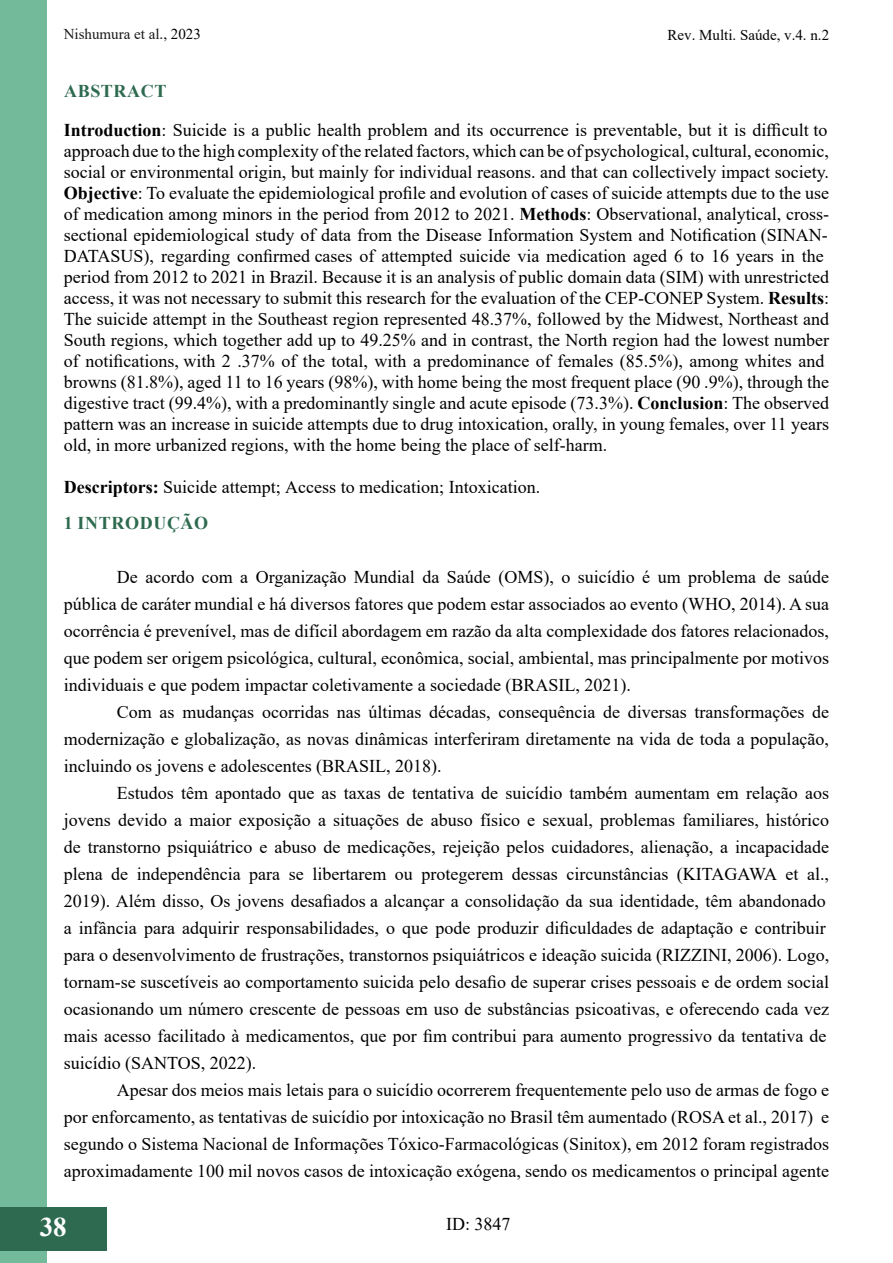
<style>
.page{position:relative;width:893px;height:1263px;background:#fff}
.page>*{position:absolute;margin:0;border:0;box-sizing:border-box;transform-origin:0 0}
.t1{font:700 27px "Times New Roman";color:#fff}
.t2{font:18px/27px "Times New Roman";color:#000}
.t3{font:15px "Times New Roman";color:#000}
.t4{font:15px "Times New Roman";color:#181717}
.s1{color:#000}
.s2{font-weight:700;color:#fff}
.s3{font-weight:700}
.s4{font-weight:700;color:#2d6a4f}
</style>
<div class="page">
<div style="left:0;top:0;width:47px;height:1262px;background:#73ba9b"></div>
<hr style="left:892px;top:1207px;width:1px;height:43px;background:#2d6a4f">
<div style="left:0;top:1207px;width:106px;height:43px;background:#2d6a4f"></div>
<p class="t4" style="left:64px;top:24px;width:139px">Nishumura et al<span class="s1">., 2023</span></p>
<p class="t3" style="left:667px;top:24px;width:163px">Rev. Multi. Saúde, v.4. n.2</p>
<p class="t2" style="left:64px;top:71px;width:765px;line-height:39px"><span class="s2">ABSTRACT<br></span><span class="s3">Introduction</span>: Suicide is a public health problem and its occurrence is preventable, but it is difficult to</p>
<p class="t2" style="left:64px;top:140px;width:767px;line-height:21px">approach due to the high complexity of the related factors, which can be of psychological, cultural, economic, social or environmental origin, but mainly for individual reasons. and that can collectively impact society.<br><span class="s3">Objective</span>: To evaluate the epidemiological profile and evolution of cases of suicide attempts due to the use of medication among minors in the period from 2012 to 2021. <span class="s3">Methods</span>: Observational, analytical, cross&shy;sectional epidemiological study of data from the Disease Information System and Notification (SINAN-DATASUS), regarding confirmed cases of attempted suicide via medication aged 6 to 16 years in the period from 2012 to 2021 in Brazil. Because it is an analysis of public domain data (SIM) with unrestricted access, it was not necessary to submit this research for the evaluation of the CEP-CONEP System. <span class="s3">Results</span>:<br>The suicide attempt in the Southeast region represented 48.37%, followed by the Midwest, Northeast and South regions, which together add up to 49.25% and in contrast, the North region had the lowest number of notifications, with 2 .37% of the total, with a predominance of females (85.5%), among whites and browns (81.8%), aged 11 to 16 years (98%), with home being the most frequent place (90 .9%), through the digestive tract (99.4%), with a predominantly single and acute episode (73.3%). <span class="s3">Conclusion</span>: The observed pattern was an increase in suicide attempts due to drug intoxication, orally, in young females, over 11 years old, in more urbanized regions, with the home being the place of self-harm.</p>
<p class="t2" style="left:64px;top:469px;width:478px;line-height:36px"><span class="s3">Descriptors:</span> Suicide attempt; Access to medication; Intoxication.<br><span class="s4">1 INTRODUÇÃO</span></p>
<p class="t2" style="left:64px;top:563px;width:767px;text-align:justify;text-indent:53px">De acordo com a Organização Mundial da Saúde (OMS), o suicídio é um problema de saúde pública de caráter mundial e há diversos fatores que podem estar associados ao evento (WHO, 2014). A sua ocorrência é prevenível, mas de difícil abordagem em razão da alta complexidade dos fatores relacionados, que podem ser origem psicológica, cultural, econômica, social, ambiental, mas principalmente por motivos individuais e que podem impactar coletivamente a sociedade (BRASIL, 2021).</p>
<p class="t2" style="left:64px;top:698px;width:767px;text-align:justify;text-indent:53px">Com as mudanças ocorridas nas últimas décadas, consequência de diversas transformações de modernização e globalização, as novas dinâmicas interferiram diretamente na vida de toda a população, incluindo os jovens e adolescentes (BRASIL, 2018).</p>
<p class="t2" style="left:64px;top:779px;width:767px;text-indent:53px">Estudos têm apontado que as taxas de tentativa de suicídio também aumentam em relação aos jovens devido a maior exposição a situações de abuso físico e sexual, problemas familiares, histórico de transtorno psiquiátrico e abuso de medicações, rejeição pelos cuidadores, alienação, a incapacidade plena de independência para se libertarem ou protegerem dessas circunstâncias (KITAGAWA et al., 2019). Além disso, Os jovens desafiados a alcançar a consolidação da sua identidade, têm abandonado a infância para adquirir responsabilidades, o que pode produzir dificuldades de adaptação e contribuir para o desenvolvimento de frustrações, transtornos psiquiátricos e ideação suicida (RIZZINI, 2006). Logo, tornam-se suscetíveis ao comportamento suicida pelo desafio de superar crises pessoais e de ordem social ocasionando um número crescente de pessoas em uso de substâncias psicoativas, e oferecendo cada vez mais acesso facilitado à medicamentos, que por fim contribui para aumento progressivo da tentativa de suicídio (SANTOS, 2022).</p>
<p class="t2" style="left:64px;top:1076px;width:767px;text-align:justify;text-indent:53px">Apesar dos meios mais letais para o suicídio ocorrerem frequentemente pelo uso de armas de fogo e por enforcamento, as tentativas de suicídio por intoxicação no Brasil têm aumentado (ROSA et al., 2017) e segundo o Sistema Nacional de Informações Tóxico-Farmacológicas (Sinitox), em 2012 foram registrados aproximadamente 100 mil novos casos de intoxicação exógena, sendo os medicamentos o principal agente</p>
<h1 class="t1" style="left:40px;top:1207px;width:28px">38</h1>
<p class="t2" style="left:446px;top:1210px;width:66px">ID: 3847</p>
</div>
